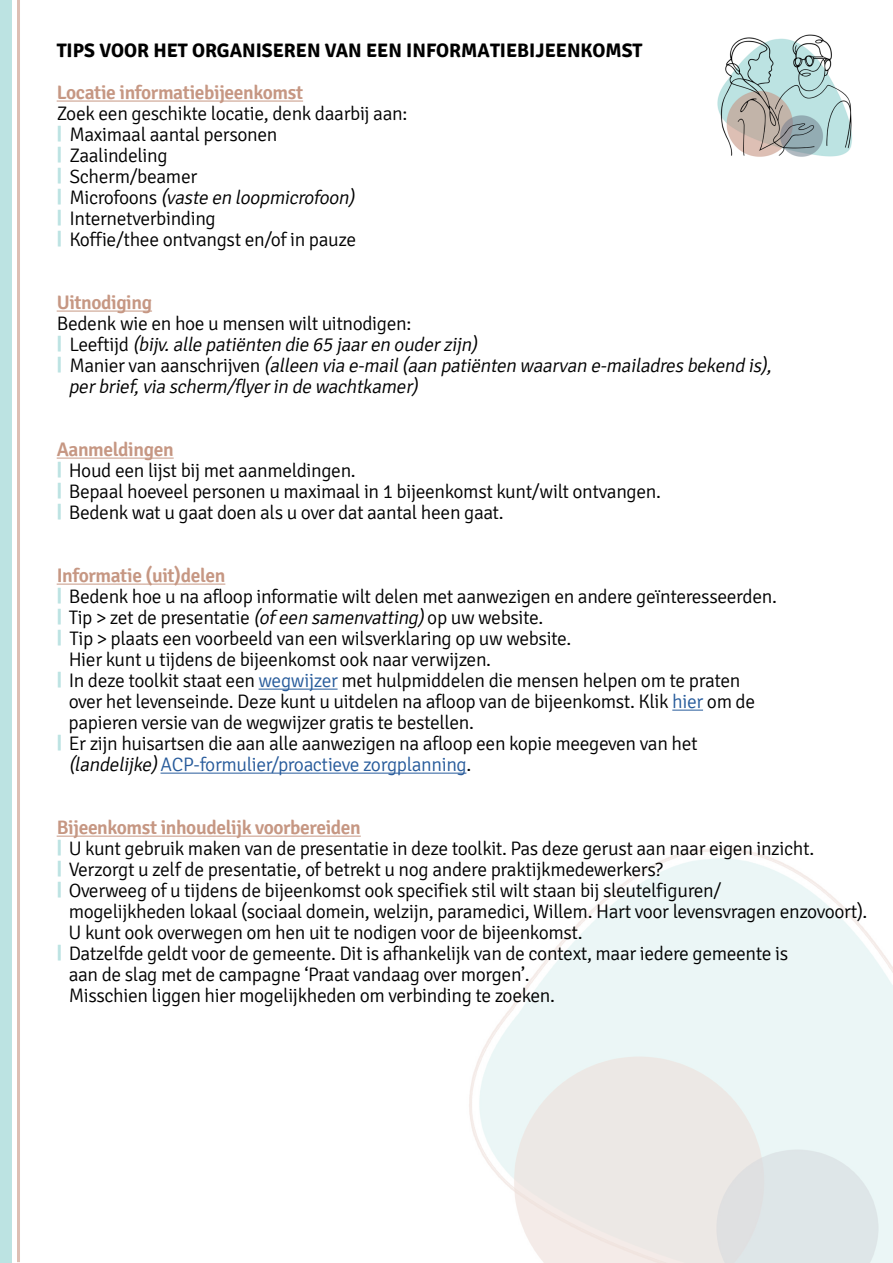
<style>
.page{position:relative;width:893px;height:1263px;background:#fff}
.page>*{position:absolute;margin:0;border:0;box-sizing:border-box;transform-origin:0 0}
.t1{font:300 19.5px/21px "Signika";letter-spacing:-.02em;color:#000}
.t2{font:italic 300 19.5px "Signika";color:#000}
.t3{font:600 19.5px "Signika";letter-spacing:-.02em;color:#c69783}
.t4{font:700 19.5px "Signika";color:#000}
.t5{font:300 19.5px "Signika";letter-spacing:-.02em;color:#275b9b}
.s1{font-weight:700;font-size:17.1px;color:#bce3e2}
.s2{font-style:italic}
.s3{font-weight:700;font-style:normal;font-size:17.1px;color:#bce3e2}
.s4{font-style:normal}
.s5{font-weight:600;color:#c69783}
.s6{color:#275b9b}
.s7{font-style:italic;color:#000}
.s8{color:#000}
</style>
<div class="page">
<div style="left:0;top:0;width:12px;height:1263px;background:#bce3e2"></div>
<hr style="left:17px;top:0;width:3px;height:1262px;background:#ddbfb4">
<hr style="left:57px;top:101px;width:246px;height:1px;background:#c69783">
<hr style="left:57px;top:311px;width:95px;height:1px;background:#c69783">
<hr style="left:57px;top:458px;width:117px;height:1px;background:#c69783">
<hr style="left:57px;top:584px;width:168px;height:1px;background:#c69783">
<hr style="left:259px;top:689px;width:79px;height:1px;background:#275b9b">
<hr style="left:672px;top:710px;width:31px;height:1px;background:#275b9b">
<hr style="left:161px;top:773px;width:305px;height:1px;background:#275b9b">
<hr style="left:57px;top:836px;width:304px;height:1px;background:#c69783">
<img style="left:717px;top:34px;width:135px;height:123px">
<p class="t4" style="left:57px;top:38px;width:587px">TIPS VOOR HET ORGANISEREN VAN EEN INFORMATIEBIJEENKOMST</p>
<p class="t3" style="left:57px;top:81px;width:248px">Locatie informatiebijeenkomst</p>
<p class="t1" style="left:57px;top:103px;width:352px">Zoek een geschikte locatie, denk daarbij aan: <span class="s1">|</span> Maximaal aantal personen<br><span class="s1">|</span> Zaalindeling<br><span class="s1">|</span> Scherm/beamer<br><span class="s1">|</span> M i c ro fo o n s <span class="s2">(vaste en loopmicrofoon)<br></span><span class="s1">|</span> Internetverbinding<br><span class="s1">|</span> Koffie/thee ontvangst en/of in pauze</p>
<p class="t3" style="left:57px;top:291px;width:97px">Uitnodiging</p>
<p class="t1" style="left:57px;top:313px;width:356px">Bedenk wie en hoe u mensen wilt uitnodigen:</p>
<p class="t2" style="left:57px;top:333px;width:426px"><span class="s3">|</span> <span class="s4">L e e ft i j d</span> (bijv.alle patiënten die 65 jaaren ouderzijn)</p>
<p class="t2" style="left:57px;top:354px;width:720px"><span class="s3">|</span> <span class="s4">M a n i e r va n a a n s c h r i j ve n</span> (alleen via e-mail(aan patiënten waarvan e-mailadres bekend is),</p>
<p class="t2" style="left:68px;top:375px;width:355px">perbrief,via scherm/flyerin de wachtkamer)</p>
<p class="t1" style="left:57px;top:439px;width:606px"><span class="s5">Aanmeldingen<br></span><span class="s1">|</span> Houd een lijst bij met aanmeldingen.<br><span class="s1">|</span> Bepaal hoeveel personen u maximaal in 1 bijeenkomst kunt/wilt ontvangen. <span class="s1">|</span> Bedenk wat u gaat doen als u over dat aantal heen gaat.</p>
<p class="t3" style="left:57px;top:564px;width:170px">Informatie (uit)delen</p>
<p class="t1" style="left:57px;top:586px;width:722px"><span class="s1">|</span> Bedenk hoe u na afloop informatie wilt delen met aanwezigen en andere geïnteresseerden.</p>
<p class="t1" style="left:57px;top:607px;width:488px"><span class="s1">|</span> Tip &gt; zet de presentatie <span class="s2">(of een samenvatting)</span>op uw website.</p>
<p class="t1" style="left:57px;top:628px;width:516px"><span class="s1">|</span> Tip &gt; plaats een voorbeeld van een wilsverklaring op uw website.</p>
<p class="t1" style="left:69px;top:649px;width:424px">Hier kunt u tijdens de bijeenkomst ook naar verwijzen.</p>
<p class="t1" style="left:57px;top:670px;width:685px"><span class="s1">|</span> In deze toolkit staat een <span class="s6">wegwijzer</span> met hulpmiddelen die mensen helpen om te praten</p>
<p class="t1" style="left:69px;top:691px;width:688px">over het levenseinde. Deze kunt u uitdelen na afloop van de bijeenkomst. Klik <span class="s6">hier</span> om de</p>
<p class="t1" style="left:69px;top:712px;width:407px">papieren versie van de wegwijzer gratis te bestellen.</p>
<p class="t1" style="left:57px;top:733px;width:643px"><span class="s1">|</span> Er zijn huisartsen die aan alle aanwezigen na afloop een kopie meegeven van het</p>
<p class="t5" style="left:69px;top:753px;width:404px"><span class="s7">(landelijke)</span>ACP-formulier/proactieve zorgplanning<span class="s8">.</span></p>
<p class="t1" style="left:57px;top:817px;width:759px"><span class="s5">Bijeenkomst inhoudelijk voorbereiden<br></span><span class="s1">|</span> U kunt gebruik maken van de presentatie in deze toolkit. Pas deze gerust aan naar eigen inzicht. <span class="s1">|</span> Verzorgt u zelf de presentatie, of betrekt u nog andere praktijkmedewerkers?<br><span class="s1">|</span> Overweeg of u tijdens de bijeenkomst ook specifiek stil wilt staan bij sleutelfiguren/</p>
<p class="t1" style="left:69px;top:901px;width:800px">mogelijkheden lokaal (sociaal domein, welzijn, paramedici, Willem. Hart voor levensvragen enzovoort).</p>
<p class="t1" style="left:69px;top:922px;width:515px">U kunt ook overwegen om hen uit te nodigen voor de bijeenkomst.</p>
<p class="t1" style="left:57px;top:943px;width:733px"><span class="s1">|</span> Datzelfde geldt voor de gemeente. Dit is afhankelijk van de context, maar iedere gemeente is</p>
<p class="t1" style="left:69px;top:964px;width:463px">aan de slag met de campagne ‘Praat vandaag over morgen’.</p>
<p class="t1" style="left:69px;top:985px;width:488px">Misschien liggen hier mogelijkheden om verbinding te zoeken.</p>
</div>
